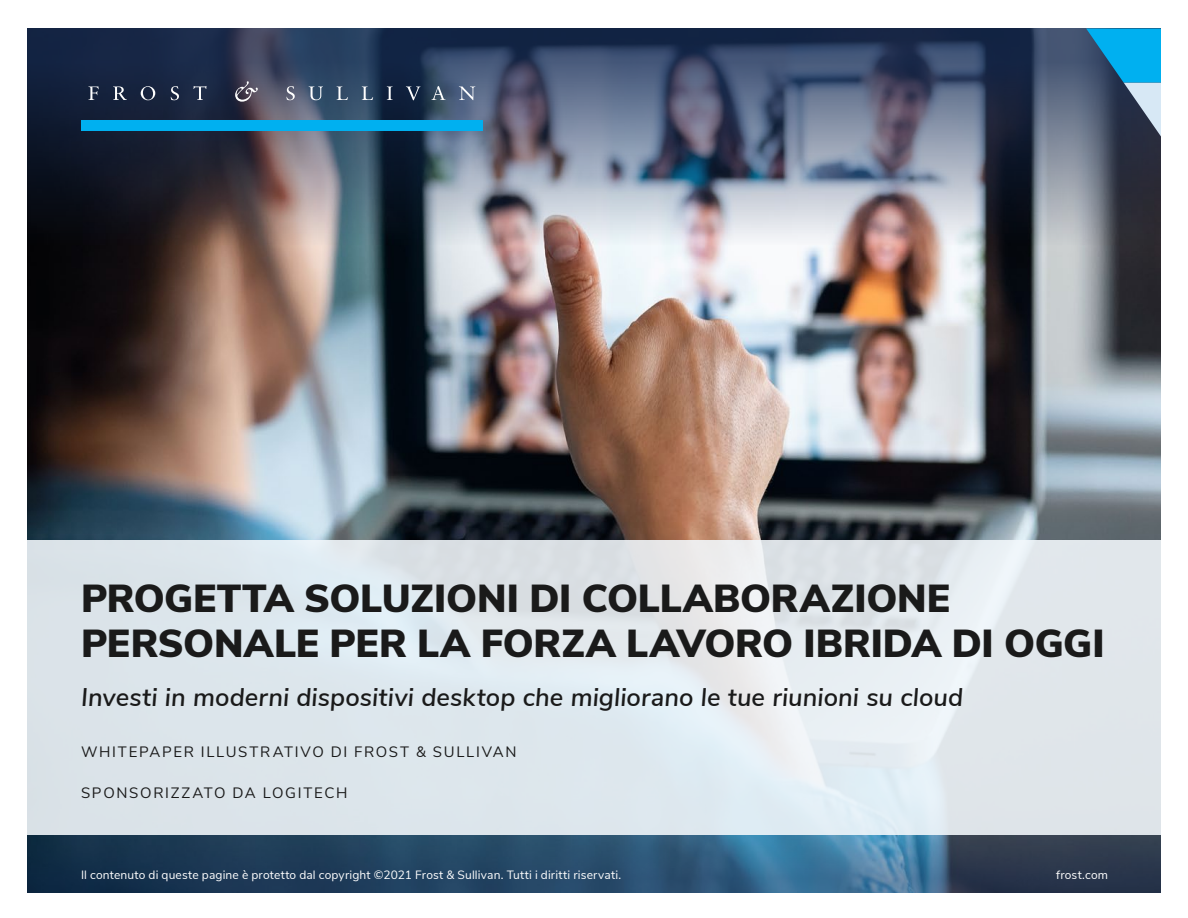
<style>
.page{position:relative;width:1188px;height:918px;background:#fff}
.page>*{position:absolute;margin:0;border:0;box-sizing:border-box;transform-origin:0 0}
.t1{font:900 39px/45px "Nunito Sans";letter-spacing:-.005em;color:#1a1a1a}
.t2{font:italic 600 25.5px "Nunito Sans";letter-spacing:.005em;color:#1a1a1a}
.t3{font:15px "Nunito Sans";letter-spacing:.11em;color:#1a1a1a}
.t4{font:12px "Nunito Sans";letter-spacing:.015em;color:#fff}
</style>
<div class="page">
<img style="left:27px;top:278px;width:1134px;height:615px">
<img style="left:27px;top:28px;width:1134px;height:250px">
<svg style="left:27px;top:835px;width:1134px;height:57px;background:#294b68"></svg>
<svg style="left:1086px;top:28px;width:75px;height:108px;background:#367fa5"></svg>
<svg style="left:89px;top:86px;width:10px;height:14px"></svg>
<svg style="left:113px;top:86px;width:14px;height:14px"></svg>
<svg style="left:141px;top:86px;width:14px;height:14px"></svg>
<svg style="left:171px;top:86px;width:8px;height:14px"></svg>
<svg style="left:194px;top:86px;width:12px;height:14px"></svg>
<svg style="left:286px;top:86px;width:9px;height:14px"></svg>
<svg style="left:309px;top:86px;width:14px;height:14px"></svg>
<svg style="left:337px;top:86px;width:11px;height:14px"></svg>
<svg style="left:362px;top:86px;width:11px;height:14px"></svg>
<svg style="left:387px;top:86px;width:6px;height:14px"></svg>
<svg style="left:406px;top:86px;width:14px;height:14px"></svg>
<svg style="left:432px;top:86px;width:13px;height:14px"></svg>
<svg style="left:459px;top:86px;width:16px;height:14px"></svg>
<svg style="left:235px;top:81px;width:23px;height:21px"></svg>
<div style="left:81px;top:121px;width:402px;height:10px;background:#00b0f0"></div>
<svg style="left:27px;top:541px;width:1134px;height:294px;background:#dfe7ec"></svg>
<h1 class="t1" style="left:81px;top:574px;width:1025px">PROGETTA SOLUZIONI DI COLLABORAZIONE<br>PERSONALE PER LA FORZA LAVORO IBRIDA DI OGGI</h1>
<h2 class="t2" style="left:81px;top:679px;width:884px">Investi in moderni dispositivi desktop che migliorano le tue riunioni su cloud</h2>
<p class="t3" style="left:81px;top:741px;width:437px">WHITEPAPER ILLUSTRATIVO DI FROST &amp; SULLIVAN</p>
<p class="t3" style="left:81px;top:782px;width:268px">SPONSORIZZATO DA LOGITECH</p>
<p class="t4" style="left:81px;top:866px;width:542px">Il contenuto di queste pagine è protetto dal copyright ©2021 Frost &amp; Sullivan. Tutti i diritti riservati.</p>
<p class="t4" style="left:1056px;top:866px;width:53px">frost.com</p>
</div>
